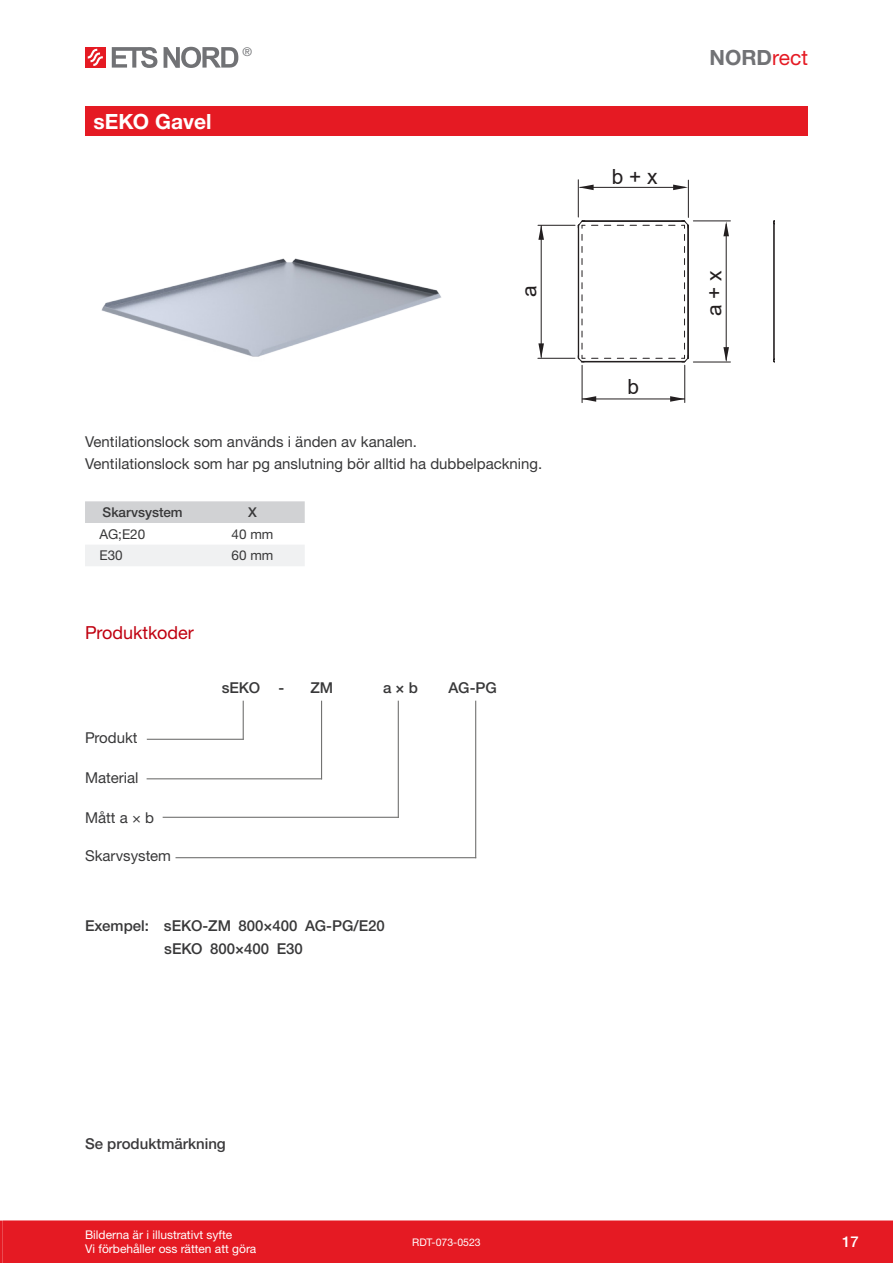
<style>
.page{position:relative;width:893px;height:1263px;background:#fff}
.page>*{position:absolute;margin:0;border:0;box-sizing:border-box;transform-origin:0 0}
.Tootenimi{font:700 21px "Helvetica Neue LTW1 G";color:#fff}
.t1{font:700 21px "Helvetica Neue LTW1 G";color:#717275}
.t2{font:20.85px "Arial";color:#231f20}
.Pealkiri{font:18px "Helvetica Neue LTW1 G";color:#c00010}
.Tekst_1{font:15px "Helvetica Neue LTW1 G";color:#383839}
.Näidis{font:500 15px "Helvetica Neue LTW1 G";color:#383839}
.Markeering_kast{font:15px "Helvetica Neue LTW1 G";color:#383839}
.t3{font:500 15px "Helvetica Neue LTW1 G";color:#3b3a3c}
.t4{font:500 15px "Helvetica Neue LTW1 G";color:#fff}
.Tabeli_päis{font:500 13.5px "Helvetica Neue LTW1 G";color:#383839}
.Tabeltekst_vasak{font:13.5px "Helvetica Neue LTW1 G";color:#383839}
.tabeltekst{font:13.5px "Helvetica Neue LTW1 G";color:#383839}
.t5{font:12px/14.4px "Helvetica Neue LTW1 G";color:#fff}
.t6{font:12px "Helvetica Neue LTW1 G";color:#717275}
.t7{font:10.5px "Helvetica Neue LTW1 G";color:#fff}
.s1{font-weight:400;color:#e51a23}
</style>
<div class="page">
<div style="left:3px;top:1220px;width:890px;height:43px;background:#e51a23"></div>
<hr style="left:0;top:1220px;width:3px;height:43px;background:#e51a23">
<div style="left:85px;top:47px;width:21px;height:21px;background:#e51a23"></div>
<svg style="left:112px;top:47px;width:45px;height:21px"></svg>
<svg style="left:164px;top:47px;width:74px;height:21px"></svg>
<svg style="left:88px;top:49px;width:15px;height:17px"></svg>
<div style="left:85px;top:501px;width:220px;height:22px;background:#d1d2d4"></div>
<div style="left:85px;top:545px;width:220px;height:21px;background:#f0f1f2"></div>
<div style="left:85px;top:106px;width:723px;height:30px;background:#e51a23"></div>
<img style="left:101px;top:258px;width:340px;height:99px">
<hr style="left:583px;top:362px;width:100px;height:1px;background:#231f20">
<hr style="left:582px;top:221px;width:102px;height:1px;background:#231f20">
<hr style="left:688px;top:225px;width:1px;height:133px;background:#231f20">
<hr style="left:578px;top:225px;width:1px;height:133px;background:#231f20">
<hr style="left:582px;top:361px;width:102px;height:1px;background:#231f20">
<hr style="left:774px;top:223px;width:1px;height:136px;background:#231f20">
<hr style="left:773px;top:223px;width:1px;height:137px;background:#231f20">
<hr style="left:538px;top:358px;width:37px;height:1px;background:#231f20">
<hr style="left:538px;top:225px;width:37px;height:1px;background:#231f20">
<hr style="left:541px;top:226px;width:1px;height:131px;background:#231f20">
<hr style="left:684px;top:365px;width:1px;height:38px;background:#231f20">
<hr style="left:582px;top:365px;width:1px;height:38px;background:#231f20">
<hr style="left:582px;top:399px;width:103px;height:1px;background:#231f20">
<svg style="left:538px;top:343px;width:6px;height:15px"></svg>
<svg style="left:538px;top:225px;width:6px;height:15px"></svg>
<hr style="left:693px;top:221px;width:37px;height:1px;background:#231f20">
<hr style="left:693px;top:362px;width:37px;height:1px;background:#231f20">
<hr style="left:726px;top:224px;width:1px;height:136px;background:#231f20">
<svg style="left:723px;top:347px;width:6px;height:15px"></svg>
<svg style="left:723px;top:221px;width:6px;height:15px"></svg>
<svg style="left:670px;top:396px;width:15px;height:6px"></svg>
<svg style="left:582px;top:396px;width:14px;height:6px"></svg>
<hr style="left:688px;top:180px;width:1px;height:37px;background:#231f20">
<hr style="left:578px;top:180px;width:1px;height:37px;background:#231f20">
<hr style="left:580px;top:187px;width:105px;height:1px;background:#231f20">
<svg style="left:673px;top:185px;width:15px;height:5px"></svg>
<svg style="left:579px;top:185px;width:15px;height:5px"></svg>
<svg style="left:578px;top:221px;width:7px;height:128px"></svg>
<svg style="left:578px;top:355px;width:7px;height:8px"></svg>
<svg style="left:592px;top:355px;width:97px;height:8px"></svg>
<svg style="left:591px;top:221px;width:98px;height:128px"></svg>
<hr style="left:147px;top:739px;width:97px;height:1px;background:#737372">
<hr style="left:243px;top:701px;width:1px;height:39px;background:#737372">
<hr style="left:147px;top:778px;width:175px;height:1px;background:#737372">
<hr style="left:321px;top:701px;width:1px;height:78px;background:#737372">
<hr style="left:163px;top:817px;width:236px;height:1px;background:#737372">
<hr style="left:398px;top:701px;width:1px;height:117px;background:#737372">
<hr style="left:176px;top:857px;width:300px;height:1px;background:#737372">
<hr style="left:475px;top:701px;width:1px;height:157px;background:#737372">
<p class="Tootenimi" style="left:94px;top:108px;width:119px">sEKO Gavel</p>
<p class="t6" style="left:242px;top:44px;width:11px">®</p>
<p class="t1" style="left:709px;top:44px;width:100px">NORD<span class="s1">rect</span></p>
<p class="t2" style="left:612px;top:162px;width:47px">b + x</p>
<p class="t2" style="left:515px;top:297px;width:13px;rotate:-90deg">a</p>
<p class="t2" style="left:627px;top:373px;width:13px">b</p>
<p class="t2" style="left:700px;top:316px;width:47px;rotate:-90deg">a + x</p>
<p class="Tekst_1" style="left:85px;top:432px;width:333px">Ventilationslock som används i änden av kanalen.</p>
<p class="Tekst_1" style="left:85px;top:454px;width:459px">Ventilationslock som har pg anslutning bör alltid ha dubbelpackning.</p>
<p class="Tabeli_päis" style="left:103px;top:504px;width:82px">Skarvsystem</p>
<p class="Tabeli_päis" style="left:248px;top:504px;width:10px">X</p>
<p class="Tabeltekst_vasak" style="left:100px;top:525px;width:47px">AG;E20</p>
<p class="tabeltekst" style="left:232px;top:525px;width:43px">40 mm</p>
<p class="Tabeltekst_vasak" style="left:100px;top:547px;width:25px">E30</p>
<p class="tabeltekst" style="left:232px;top:547px;width:43px">60 mm</p>
<p class="Pealkiri" style="left:85px;top:622px;width:110px">Produktkoder</p>
<p class="Markeering_kast" style="left:85px;top:728px;width:54px">Produkt</p>
<p class="Markeering_kast" style="left:85px;top:768px;width:55px">Material</p>
<p class="Markeering_kast" style="left:85px;top:808px;width:71px">Mått a × b</p>
<p class="Markeering_kast" style="left:85px;top:847px;width:88px">Skarvsystem</p>
<p class="Näidis" style="left:222px;top:678px;width:40px">sEKO</p>
<p class="Näidis" style="left:278px;top:678px;width:7px">-</p>
<p class="Näidis" style="left:310px;top:678px;width:24px">ZM</p>
<p class="Näidis" style="left:383px;top:678px;width:36px">a × b</p>
<p class="Näidis" style="left:449px;top:678px;width:50px">AG-PG</p>
<p class="Näidis" style="left:85px;top:917px;width:301px">Exempel: sEKO-ZM 800×400 AG-PG/E20</p>
<p class="Näidis" style="left:164px;top:939px;width:140px">sEKO 800×400 E30</p>
<p class="t3" style="left:85px;top:1135px;width:142px">Se produktmärkning</p>
<p class="t5" style="left:85px;top:1227px;width:173px">Bilderna är i illustrativt syfte<br>Vi förbehåller oss rätten att göra</p>
<p class="t7" style="left:412px;top:1236px;width:70px">RDT-073-0523</p>
<p class="t4" style="left:842px;top:1233px;width:18px">17</p>
</div>
